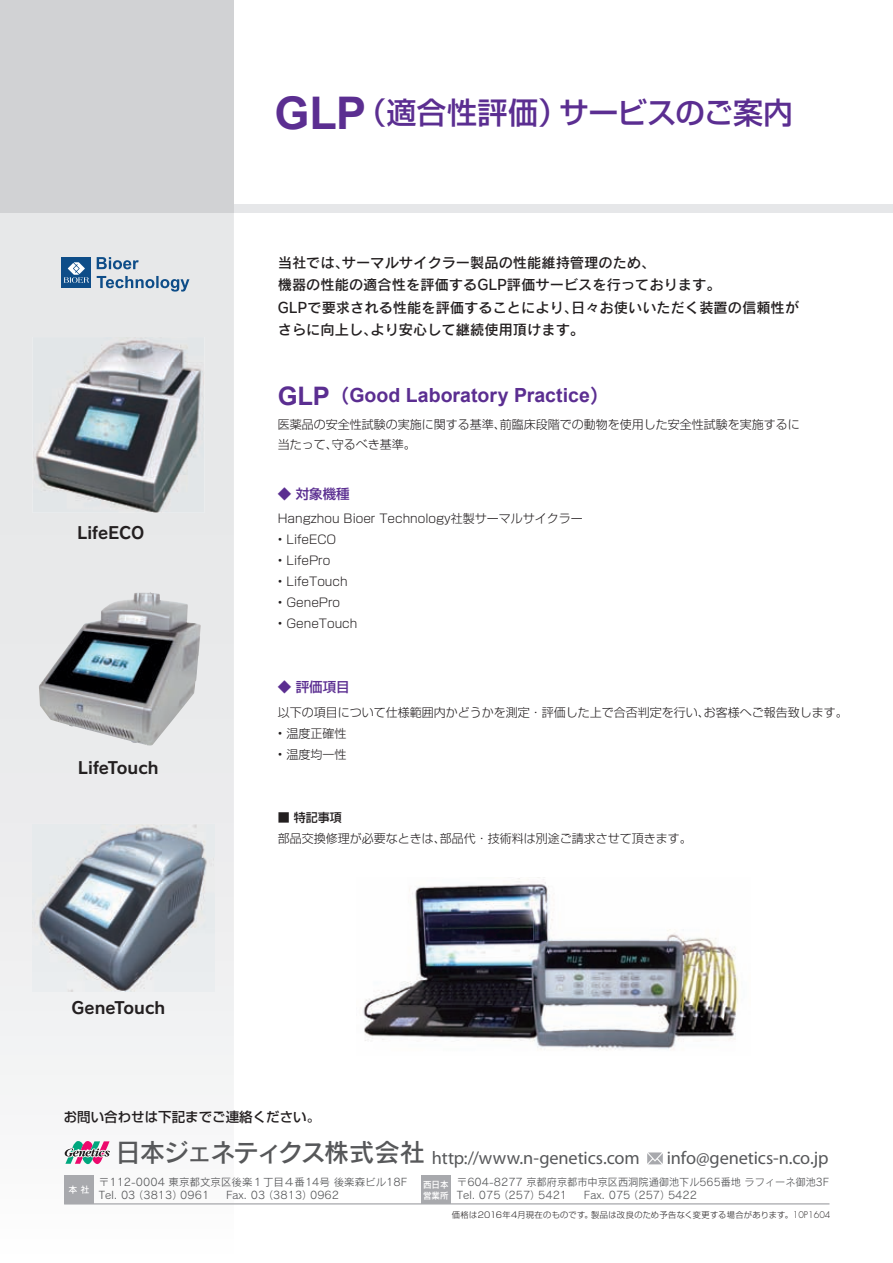
<style>
.page{position:relative;width:893px;height:1263px;background:#fff}
.page>*{position:absolute;margin:0;border:0;box-sizing:border-box;transform-origin:0 0}
.t1{font:500 30px "Shin Go Pro";letter-spacing:-.01em;color:#5b2e91}
.t2{font:25.5px "Rodin CID DB";letter-spacing:-.08em;color:#57585a}
.t3{font:700 19.5px "Arial";color:#5b2e91}
.t4{font:18.3px "Myriad Pro";letter-spacing:-.005em;color:#57585a}
.t5{font:16.5px "Rodin CID B";color:#231f20}
.t6{font:14.25px/22.5px "Rodin CID DB";color:#231f20}
.t7{font:500 13.5px "Shin Go Pro";color:#231f20}
.t8{font:500 13.5px "Shin Go Pro";color:#5b2e91}
.t9{font:300 12px/19.5px "Shin Go Pro";color:#231f20}
.t10{font:10.5px/13.5px "Rodin CID M";color:#57585a}
.t11{font:9px/10.5px "Rodin CID DB";color:#fff;scale:.95 1}
.t12{font:9px "Rodin CID DB";color:#fff}
.t13{font:300 8.25px "Shin Go Pro";letter-spacing:.035em;color:#231f20}
.s1{font-family:"Arial";font-weight:700;font-size:45px}
.s2{font-size:25.5px}
.s3{font-family:"Rodin CID B";font-weight:400}
.s4{font-weight:500}
.s5{font-family:"Futura";font-size:9px}
</style>
<div class="page">
<svg style="left:0;top:213px;width:234px;height:992px"></svg>
<div style="left:0;top:204px;width:893px;height:9px;background:#e6e7e9"></div>
<div style="left:0;top:0;width:234px;height:213px;background:#d1d2d4"></div>
<svg style="left:647px;top:1152px;width:16px;height:12px"></svg>
<div style="left:64px;top:1176px;width:30px;height:28px;background:#a8a9ad"></div>
<hr style="left:64px;top:1203px;width:765px;height:1px;background:#a8a9ad">
<div style="left:421px;top:1176px;width:30px;height:28px;background:#a8a9ad"></div>
<svg style="left:64px;top:1137px;width:47px;height:32px"></svg>
<img style="left:33px;top:337px;width:171px;height:176px">
<div style="left:61px;top:257px;width:30px;height:31px;background:#0e4d88"></div>
<svg style="left:64px;top:262px;width:25px;height:21px"></svg>
<svg style="left:97px;top:276px;width:92px;height:16px"></svg>
<svg style="left:97px;top:257px;width:42px;height:12px"></svg>
<img style="left:33px;top:824px;width:181px;height:167px">
<img style="left:39px;top:592px;width:162px;height:153px">
<img style="left:363px;top:878px;width:376px;height:173px">
<h1 class="t1" style="left:275px;top:88px;width:520px"><span class="s1">GLP</span>（適合性評価）サービスのご案内</h1>
<p class="t6" style="left:278px;top:251px;width:523px">当社では、サーマルサイクラー製品の性能維持管理のため、<br>機器の性能の適合性を評価するGLP評価サービスを行っております。<br>GLPで要求される性能を評価することにより、日々お使いいただく装置の信頼性がさらに向上し、より安心して継続使用頂けます。</p>
<h3 class="t5" style="left:77px;top:522px;width:69px">LifeECO</h3>
<h3 class="t5" style="left:78px;top:756px;width:82px">LifeTouch</h3>
<h3 class="t5" style="left:71px;top:997px;width:95px">GeneTouch</h3>
<h3 class="t3" style="left:278px;top:385px;width:333px"><span class="s2">GLP</span><span class="s3">（</span>Good Laboratory Practice<span class="s3">）</span></h3>
<p class="t9" style="left:278px;top:413px;width:523px">医薬品の安全性試験の実施に関する基準、前臨床段階での動物を使用した安全性試験を実施するに当たって、守るべき基準。</p>
<p class="t8" style="left:278px;top:483px;width:73px">◆ 対象機種</p>
<p class="t9" style="left:278px;top:507px;width:307px">Hangzhou Bioer Technology社製サーマルサイクラー</p>
<p class="t9" style="left:278px;top:528px;width:60px">• LifeECO</p>
<p class="t9" style="left:278px;top:549px;width:54px">• LifePro</p>
<p class="t9" style="left:278px;top:570px;width:71px">• LifeTouch</p>
<p class="t9" style="left:278px;top:591px;width:64px">• GenePro</p>
<p class="t9" style="left:278px;top:612px;width:81px">• GeneTouch</p>
<p class="t8" style="left:278px;top:676px;width:73px">◆ 評価項目</p>
<p class="t9" style="left:278px;top:701px;width:571px">以下の項目について仕様範囲内かどうかを測定・評価した上で合否判定を行い、お客様へご報告致します。</p>
<p class="t9" style="left:278px;top:722px;width:70px">• 温度正確性</p>
<p class="t9" style="left:278px;top:743px;width:70px">• 温度均一性</p>
<p class="t9" style="left:278px;top:805px;width:415px;line-height:21px">■ <span class="s4">特記事項<br></span>部品交換修理が必要なときは、部品代・技術料は別途ご請求させて頂きます。</p>
<p class="t7" style="left:64px;top:1106px;width:258px">お問い合わせは下記までご連絡ください。</p>
<h2 class="t2" style="left:116px;top:1136px;width:311px">日本ジェネティクス株式会社</h2>
<h3 class="t4" style="left:432px;top:1146px;width:209px">http://www.n-genetics.com</h3>
<h3 class="t4" style="left:667px;top:1146px;width:163px">info@genetics-n.co.jp</h3>
<p class="t12" style="left:68px;top:1184px;width:23px">本 社</p>
<p class="t10" style="left:99px;top:1175px;width:310px">〒112-0004 東京都文京区後楽１丁目４番14号 後楽森ビル18F<br>Tel. 03（3813）0961</p>
<p class="t10" style="left:226px;top:1188px;width:115px">Fax. 03（3813）0962</p>
<p class="t11" style="left:423px;top:1179px;width:29px">西日本営業所</p>
<p class="t10" style="left:457px;top:1175px;width:374px">〒604-8277 京都府京都市中京区西洞院通御池下ル565番地 ラフィーネ御池3F<br>Tel. 075（257）5421</p>
<p class="t10" style="left:584px;top:1188px;width:115px">Fax. 075（257）5422</p>
<p class="t13" style="left:452px;top:1208px;width:380px">価格は2016年4月現在のものです。製品は改良のため予告なく変更する場合があります。<span class="s5">10P1604</span></p>
</div>
